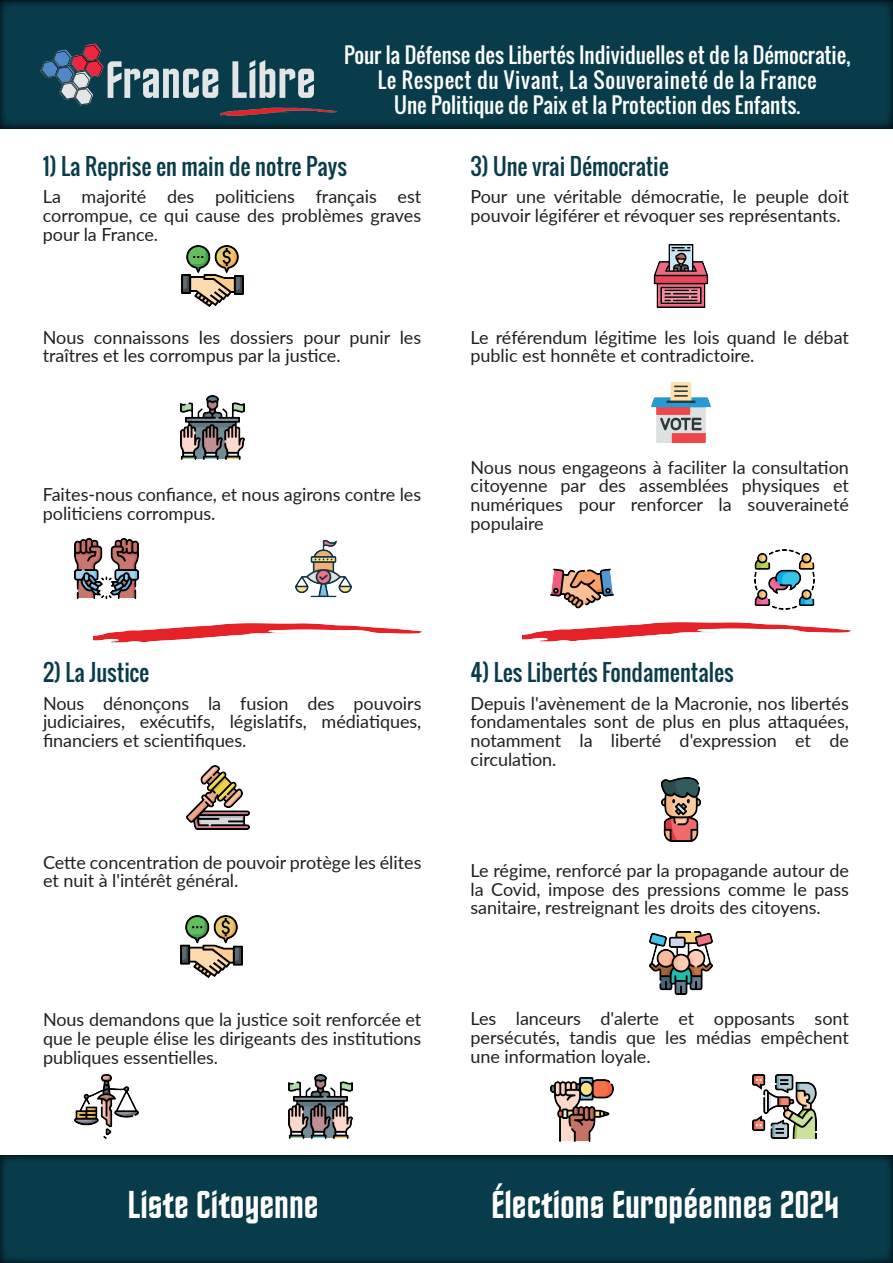
<style>
.page{position:relative;width:893px;height:1263px;background:#fff}
.page>*{position:absolute;margin:0;border:0;box-sizing:border-box;transform-origin:0 0}
.t1{font:39px "Horta";color:#fff}
.t2{font:22.5px "Oswald";color:#093c4b}
.t3{font:21px/25.2px "Oswald";color:#fff;text-align:center}
.t4{font:18px/18.8px "Lato";color:#231f20;text-align:justify}
</style>
<div class="page">
<img style="left:522px;top:600px;width:330px;height:42px">
<img style="left:295px;top:539px;width:57px;height:50px">
<img style="left:74px;top:538px;width:64px;height:51px">
<img style="left:181px;top:396px;width:64px;height:64px">
<img style="left:181px;top:245px;width:63px;height:62px">
<img style="left:74px;top:1075px;width:64px;height:63px">
<img style="left:288px;top:1075px;width:64px;height:63px">
<img style="left:180px;top:915px;width:63px;height:63px">
<img style="left:186px;top:766px;width:64px;height:63px">
<img style="left:753px;top:1075px;width:63px;height:63px">
<img style="left:660px;top:777px;width:42px;height:64px">
<img style="left:550px;top:1078px;width:64px;height:64px">
<img style="left:649px;top:931px;width:64px;height:64px">
<img style="left:76px;top:589px;width:347px;height:54px">
<svg style="left:0;top:0;width:893px;height:128px;background:#083a48"></svg>
<img style="left:34px;top:36px;width:308px;height:92px">
<svg style="left:0;top:1155px;width:893px;height:108px;background:#083948"></svg>
<img style="left:550px;top:568px;width:64px;height:52px">
<img style="left:755px;top:549px;width:59px;height:60px">
<img style="left:651px;top:382px;width:60px;height:60px">
<img style="left:653px;top:244px;width:56px;height:64px">
<p class="t3" style="left:344px;top:42px;width:508px">Pour la Défense des Libertés Individuelles et de la Démocratie,<br>Le Respect du Vivant, La Souveraineté de la France<br>Une Politique de Paix et la Protection des Enfants.</p>
<p class="t2" style="left:43px;top:149px;width:306px">1) La Reprise en main de notre Pays</p>
<p class="t4" style="left:43px;top:187px;width:380px">La majorité des politiciens français est corrompue, ce qui cause des problèmes graves pour la France.</p>
<p class="t4" style="left:43px;top:327px;width:380px">Nous connaissons les dossiers pour punir les traîtres et les corrompus par la justice.</p>
<p class="t4" style="left:43px;top:485px;width:380px">Faites-nous confiance, et nous agirons contre les politiciens corrompus.</p>
<p class="t2" style="left:470px;top:149px;width:200px">3) Une vrai Démocratie</p>
<p class="t4" style="left:470px;top:187px;width:380px">Pour une véritable démocratie, le peuple doit pouvoir légiférer et révoquer ses représentants.</p>
<p class="t4" style="left:470px;top:327px;width:380px">Le référendum légitime les lois quand le débat public est honnête et contradictoire.</p>
<p class="t4" style="left:470px;top:457px;width:380px">Nous nous engageons à faciliter la consultation citoyenne par des assemblées physiques et numériques pour renforcer la souveraineté populaire</p>
<p class="t2" style="left:43px;top:655px;width:108px">2) La Justice</p>
<p class="t4" style="left:43px;top:693px;width:380px">Nous dénonçons la fusion des pouvoirs judiciaires, exécutifs, législatifs, médiatiques, financiers et scientifiques.</p>
<p class="t4" style="left:43px;top:852px;width:380px">Cette concentration de pouvoir protège les élites et nuit à l'intérêt général.</p>
<p class="t4" style="left:43px;top:1009px;width:380px">Nous demandons que la justice soit renforcée et que le peuple élise les dirigeants des institutions publiques essentielles.</p>
<p class="t2" style="left:470px;top:655px;width:265px">4) Les Libertés Fondamentales</p>
<p class="t4" style="left:470px;top:693px;width:380px">Depuis l'avènement de la Macronie, nos libertés fondamentales sont de plus en plus attaquées, notamment la liberté d'expression et de circulation.</p>
<p class="t4" style="left:470px;top:860px;width:380px">Le régime, renforcé par la propagande autour de la Covid, impose des pressions comme le pass sanitaire, restreignant les droits des citoyens.</p>
<p class="t4" style="left:470px;top:1009px;width:380px">Les lanceurs d'alerte et opposants sont persécutés, tandis que les médias empêchent une information loyale.</p>
<h1 class="t1" style="left:128px;top:1179px;width:193px">Liste Citoyenne</h1>
<h1 class="t1" style="left:491px;top:1179px;width:349px">Élections Européennes 2024</h1>
</div>
